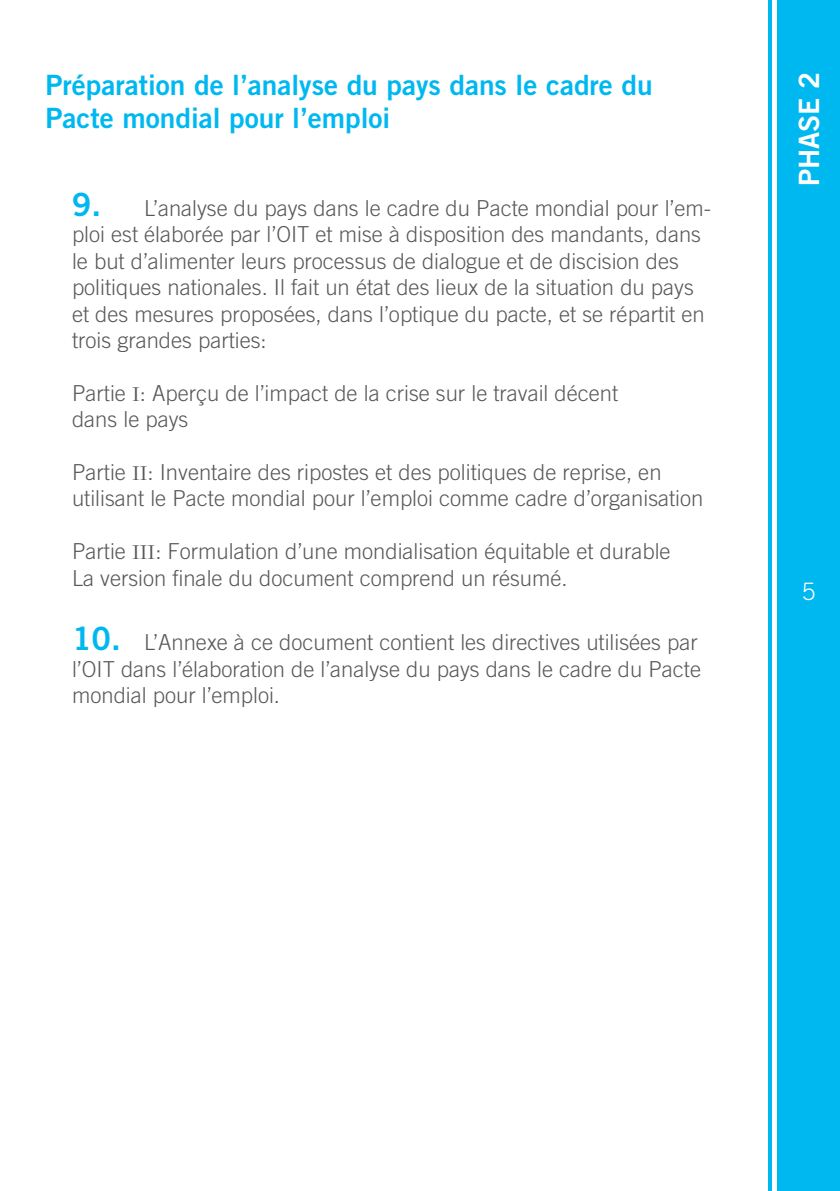
<style>
.page{position:relative;width:840px;height:1191px;background:#fff}
.page>*{position:absolute;margin:0;border:0;box-sizing:border-box;transform-origin:0 0}
.t1{font:28px/33.6px "Trade Gothic Bold Two";color:#00b8f0}
.t2{font:28px "Trade Gothic Bold Two";color:#fff}
.t3{font:300 24px "Trade Gothic";color:#fff}
.t4{font:300 22px/26.4px "Trade Gothic";color:#57585a}
.s1{font-family:"Trade Gothic Bold Two";font-weight:400;font-size:32px;color:#00b8f0}
.s2{font-family:"Garamond";font-weight:400}
</style>
<div class="page">
<div style="left:777px;top:0;width:62px;height:1191px;background:#00b8f0"></div>
<hr style="left:768px;top:0;width:3px;height:1191px;background:#00b8f0">
<p class="t1" style="left:45px;top:67px;width:608px">Préparation de l’analyse du pays dans le cadre du<br>Pacte mondial pour l’emploi</p>
<p class="t4" style="left:72px;top:195px;width:640px"><span class="s1">9.</span> L’analyse du pays dans le cadre du Pacte mondial pour l’em&shy;ploi est élaborée par l’OIT et mise à disposition des mandants, dans le but d’alimenter leurs processus de dialogue et de discision des politiques nationales. Il fait un état des lieux de la situation du pays et des mesures proposées, dans l’optique du pacte, et se répartit en trois grandes parties:</p>
<p class="t4" style="left:72px;top:379px;width:547px">Partie <span class="s2">I</span>: Aperçu de l’impact de la crise sur le travail décent dans le pays</p>
<p class="t4" style="left:72px;top:459px;width:590px">Partie <span class="s2">II</span>: Inventaire des ripostes et des politiques de reprise, en</p>
<p class="t4" style="left:72px;top:485px;width:632px">utilisant le Pacte mondial pour l’emploi comme cadre d’organisation</p>
<p class="t4" style="left:72px;top:538px;width:599px">Partie <span class="s2">III</span>: Formulation d’une mondialisation équitable et durable</p>
<p class="t4" style="left:72px;top:564px;width:497px">La version finale du document comprend un résumé.</p>
<p class="t4" style="left:72px;top:629px;width:630px"><span class="s1">10.</span> L’Annexe à ce document contient les directives utilisées par l’OIT dans l’élaboration de l’analyse du pays dans le cadre du Pacte mondial pour l’emploi.</p>
<p class="t2" style="left:791px;top:186px;width:116px;rotate:-90deg">PHASE 2</p>
<p class="t3" style="left:801px;top:577px;width:15px">5</p>
</div>
